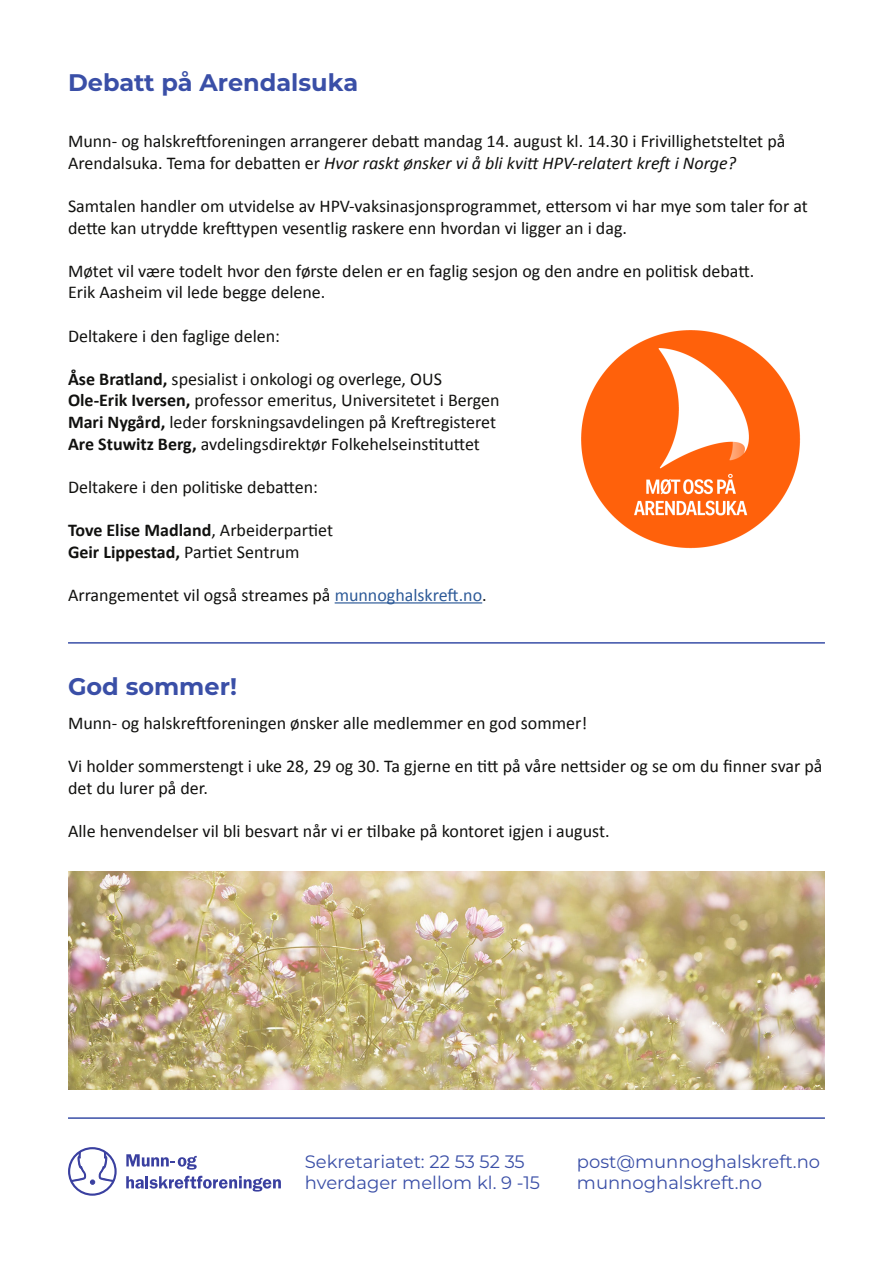
<style>
.page{position:relative;width:893px;height:1263px;background:#fff}
.page>*{position:absolute;margin:0;border:0;box-sizing:border-box;transform-origin:0 0}
.titel_ny_tekst{font:700 24px "Montserrat";color:#3a4fa7}
.t1{font:18px/21.6px "Calibri";color:#11110f}
.t2{font:18px "Montserrat";color:#3a4fa7}
.t3{font:700 18px "Calibri";color:#11110f}
.s1{font-style:italic}
.s2{font-weight:700}
.s3{font-weight:400}
.s4{color:#2d5a98}
</style>
<div class="page">
<hr style="left:68px;top:1117px;width:757px;height:2px;background:#3a4fa7">
<svg style="left:70px;top:1147px;width:44px;height:37px"></svg>
<div style="left:68px;top:1147px;width:49px;height:49px;border:2px solid #3a40a0;border-radius:50%"></div>
<svg style="left:126px;top:1154px;width:71px;height:15px"></svg>
<svg style="left:126px;top:1176px;width:155px;height:15px"></svg>
<hr style="left:335px;top:602px;width:147px;height:1px;background:#2d5a98">
<img style="left:581px;top:330px;width:220px;height:219px">
<img style="left:68px;top:872px;width:757px;height:217px">
<hr style="left:68px;top:642px;width:757px;height:2px;background:#3a4fa7">
<p class="titel_ny_tekst" style="left:68px;top:65px;width:292px">Debatt på Arendalsuka</p>
<p class="t1" style="left:68px;top:130px;width:719px">Munn- og halskreftforeningen arrangerer debatt mandag 14. august kl. 14.30 i Frivillighetsteltet på<br>Arendalsuka. Tema for debatten er <span class="s1">Hvor raskt ønsker vi å bli kvitt HPV-relatert kreft i Norge?</span></p>
<p class="t1" style="left:68px;top:195px;width:741px">Samtalen handler om utvidelse av HPV-vaksinasjonsprogrammet, ettersom vi har mye som taler for at dette kan utrydde krefttypen vesentlig raskere enn hvordan vi ligger an i dag.</p>
<p class="t1" style="left:68px;top:260px;width:688px">Møtet vil være todelt hvor den første delen er en faglig sesjon og den andre en politisk debatt.<br>Erik Aasheim vil lede begge delene.</p>
<p class="t1" style="left:68px;top:324px;width:213px">Deltakere i den faglige delen:</p>
<p class="t1" style="left:68px;top:368px;width:375px"><span class="s2">Åse Bratland,</span> spesialist i onkologi og overlege, OUS</p>
<p class="t1" style="left:68px;top:389px;width:433px"><span class="s2">Ole-Erik Iversen,</span> professor emeritus, Universitetet i Bergen</p>
<p class="t1" style="left:68px;top:411px;width:430px"><span class="s2">Mari Nygård,</span> leder forskningsavdelingen på Kreftregisteret</p>
<p class="t1" style="left:68px;top:432px;width:413px"><span class="s2">Are Stuwitz Berg,</span> avdelingsdirektør Folkehelseinstituttet</p>
<p class="t1" style="left:68px;top:476px;width:252px">Deltakere i den politiske debatten:</p>
<p class="t3" style="left:68px;top:517px;width:267px">Tove Elise Madland<span class="s3">, Arbeiderpartiet</span></p>
<p class="t3" style="left:68px;top:539px;width:233px">Geir Lippestad, <span class="s3">Partiet Sentrum</span></p>
<p class="t1" style="left:68px;top:584px;width:420px">Arrangementet vil også streames på <span class="s4">munnoghalskreft.no</span>.</p>
<p class="titel_ny_tekst" style="left:68px;top:669px;width:171px">God sommer!</p>
<p class="t1" style="left:68px;top:712px;width:521px">Munn- og halskreftforeningen ønsker alle medlemmer en god sommer!</p>
<p class="t1" style="left:68px;top:755px;width:756px">Vi holder sommerstengt i uke 28, 29 og 30. Ta gjerne en titt på våre nettsider og se om du finner svar på det du lurer på der.</p>
<p class="t1" style="left:68px;top:820px;width:543px">Alle henvendelser vil bli besvart når vi er tilbake på kontoret igjen i august.</p>
<p class="t2" style="left:305px;top:1149px;width:221px">Sekretariatet: 22 53 52 35</p>
<p class="t2" style="left:305px;top:1170px;width:237px">hverdager mellom kl. 9 -15</p>
<p class="t2" style="left:577px;top:1149px;width:245px">post@munnoghalskreft.no</p>
<p class="t2" style="left:577px;top:1170px;width:187px">munnoghalskreft.no</p>
</div>
